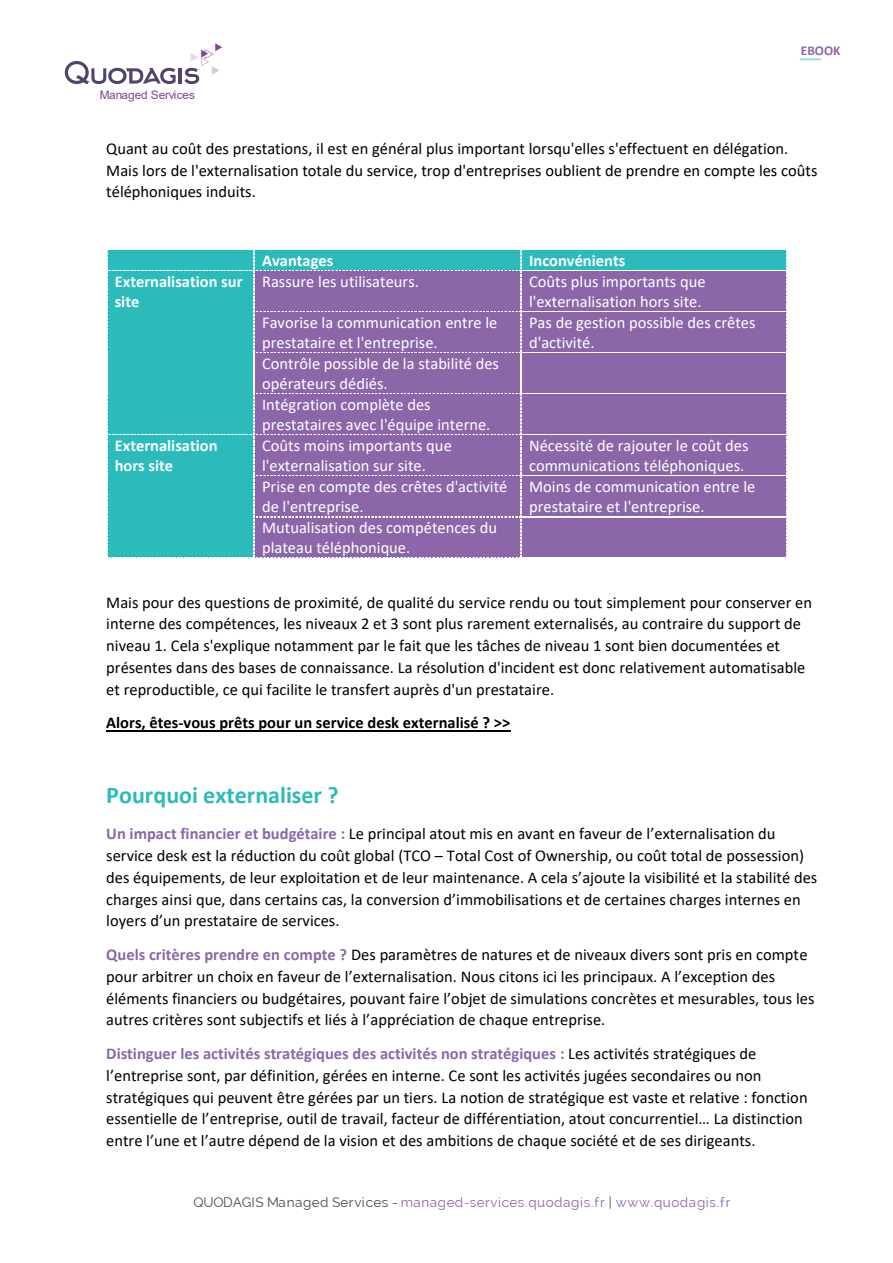
<style>
.page{position:relative;width:893px;height:1263px;background:#fff}
.page>*{position:absolute;margin:0;border:0;box-sizing:border-box;transform-origin:0 0}
.t1{font:700 24px "Calibri";color:#2cbbbb}
.t2{font:16.5px/21.8px "Calibri";color:#000}
.t3{font:16.5px/20.1px "Calibri";color:#fff}
.t4{font:700 16.5px/20.1px "Calibri";color:#fff}
.t5{font:700 16.5px "Calibri";color:#000}
.t6{font:800 13.5px "Raleway";letter-spacing:.035em;color:#8b66a9}
.t7{font:700 13.5px "Calibri";color:#8b66a9}
.s1{font-weight:700;color:#8b66a9}
.s2{color:#484752}
</style>
<div class="page">
<svg style="left:65px;top:61px;width:111px;height:23px"></svg>
<hr style="left:179px;top:68px;width:3px;height:16px;background:#52436a">
<svg style="left:184px;top:43px;width:38px;height:41px"></svg>
<hr style="left:800px;top:58px;width:21px;height:2px;background:#2cbbbb;opacity:.5">
<svg style="left:107px;top:250px;width:680px;height:308px;background:#7580af"></svg>
<hr style="left:106px;top:730px;width:404px;height:1px;background:#000">
<p class="t7" style="left:801px;top:44px;width:41px">EBOOK</p>
<p class="t2" style="left:106px;top:139px;width:713px">Quant au coût des prestations, il est en général plus important lorsqu'elles s'effectuent en délégation.<br>Mais lors de l'externalisation totale du service, trop d'entreprises oublient de prendre en compte les coûts téléphoniques induits.</p>
<p class="t4" style="left:262px;top:252px;width:73px">Avantages</p>
<p class="t4" style="left:529px;top:252px;width:98px">Inconvénients</p>
<p class="t4" style="left:115px;top:272px;width:129px">Externalisation sur site</p>
<p class="t3" style="left:262px;top:272px;width:158px">Rassure les utilisateurs.</p>
<p class="t3" style="left:529px;top:272px;width:178px">Coûts plus importants que l'externalisation hors site.</p>
<p class="t3" style="left:262px;top:313px;width:237px">Favorise la communication entre le prestataire et l'entreprise.</p>
<p class="t3" style="left:529px;top:313px;width:228px">Pas de gestion possible des crêtes d'activité.</p>
<p class="t3" style="left:262px;top:354px;width:238px">Contrôle possible de la stabilité des opérateurs dédiés.</p>
<p class="t3" style="left:262px;top:396px;width:230px">Intégration complète des prestataires avec l'équipe interne.</p>
<p class="t4" style="left:115px;top:437px;width:104px">Externalisation hors site</p>
<p class="t3" style="left:262px;top:437px;width:191px">Coûts moins importants que l'externalisation sur site.</p>
<p class="t3" style="left:529px;top:437px;width:221px">Nécessité de rajouter le coût des communications téléphoniques.</p>
<p class="t3" style="left:262px;top:478px;width:247px">Prise en compte des crêtes d'activité de l'entreprise.</p>
<p class="t3" style="left:529px;top:478px;width:228px">Moins de communication entre le prestataire et l'entreprise.</p>
<p class="t3" style="left:262px;top:519px;width:236px">Mutualisation des compétences du plateau téléphonique.</p>
<p class="t2" style="left:106px;top:593px;width:707px">Mais pour des questions de proximité, de qualité du service rendu ou tout simplement pour conserver en interne des compétences, les niveaux 2 et 3 sont plus rarement externalisés, au contraire du support de niveau 1. Cela s'explique notamment par le fait que les tâches de niveau 1 sont bien documentées et présentes dans des bases de connaissance. La résolution d'incident est donc relativement automatisable et reproductible, ce qui facilite le transfert auprès d'un prestataire.</p>
<p class="t5" style="left:106px;top:716px;width:406px">Alors, êtes-vous prêts pour un service desk externalisé ? &gt;&gt;</p>
<p class="t1" style="left:106px;top:785px;width:234px">Pourquoi externaliser ?</p>
<p class="t2" style="left:106px;top:824px;width:713px"><span class="s1">Un impact financier et budgétaire :</span> Le principal atout mis en avant en faveur de l’externalisation du service desk est la réduction du coût global (TCO – Total Cost of Ownership, ou coût total de possession) des équipements, de leur exploitation et de leur maintenance. A cela s’ajoute la visibilité et la stabilité des charges ainsi que, dans certains cas, la conversion d’immobilisations et de certaines charges internes en loyers d’un prestataire de services.</p>
<p class="t2" style="left:106px;top:945px;width:710px"><span class="s1">Quels critères prendre en compte ?</span> Des paramètres de natures et de niveaux divers sont pris en compte pour arbitrer un choix en faveur de l’externalisation. Nous citons ici les principaux. A l’exception des éléments financiers ou budgétaires, pouvant faire l’objet de simulations concrètes et mesurables, tous les autres critères sont subjectifs et liés à l’appréciation de chaque entreprise.</p>
<p class="t2" style="left:106px;top:1044px;width:703px"><span class="s1">Distinguer les activités stratégiques des activités non stratégiques :</span> Les activités stratégiques de l’entreprise sont, par définition, gérées en interne. Ce sont les activités jugées secondaires ou non stratégiques qui peuvent être gérées par un tiers. La notion de stratégique est vaste et relative : fonction essentielle de l’entreprise, outil de travail, facteur de différentiation, atout concurrentiel… La distinction entre l’une et l’autre dépend de la vision et des ambitions de chaque société et de ses dirigeants.</p>
<p class="t6" style="left:194px;top:1194px;width:538px"><span class="s2">QUODAGIS Managed Services -</span> managed-services.quodagis.fr <span class="s2">|</span> www.quodagis.fr</p>
</div>
